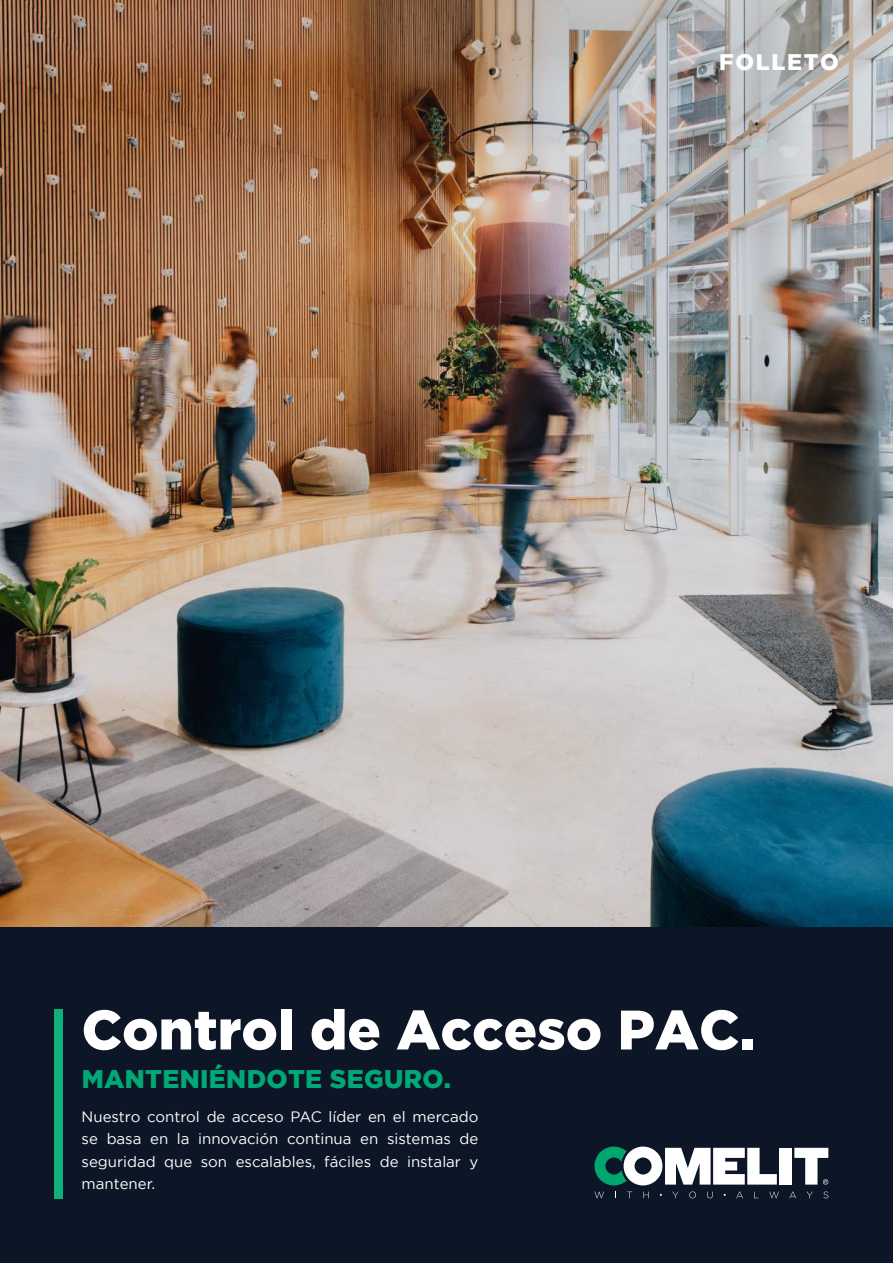
<style>
.page{position:relative;width:893px;height:1263px;background:#fff}
.page>*{position:absolute;margin:0;border:0;box-sizing:border-box;transform-origin:0 0}
.t1{font:900 55.5px "Gotham";color:#fff}
.t2{font:900 25.5px "Gotham";letter-spacing:.015em;color:#00a875}
.t3{font:900 22.5px "Gotham";letter-spacing:.075em;color:#fff}
.t4{font:15px/22.5px "Gotham";color:#fff;text-align:justify}
</style>
<div class="page">
<img style="left:0;top:0;width:893px;height:927px">
<div style="left:0;top:927px;width:893px;height:336px;background:#0c1627"></div>
<svg style="left:594px;top:1191px;width:10px;height:7px"></svg>
<svg style="left:627px;top:1191px;width:5px;height:7px"></svg>
<svg style="left:643px;top:1191px;width:6px;height:7px"></svg>
<svg style="left:672px;top:1191px;width:6px;height:7px"></svg>
<svg style="left:689px;top:1191px;width:7px;height:7px"></svg>
<svg style="left:707px;top:1191px;width:6px;height:7px"></svg>
<svg style="left:736px;top:1191px;width:7px;height:7px"></svg>
<svg style="left:769px;top:1191px;width:10px;height:7px"></svg>
<svg style="left:789px;top:1191px;width:7px;height:7px"></svg>
<svg style="left:807px;top:1191px;width:6px;height:7px"></svg>
<svg style="left:823px;top:1191px;width:5px;height:7px"></svg>
<svg style="left:594px;top:1146px;width:234px;height:39px"></svg>
<div style="left:54px;top:1009px;width:9px;height:189px;background:#0fb07a"></div>
<h3 class="t3" style="left:719px;top:49px;width:121px">FOLLETO</h3>
<h1 class="t1" style="left:82px;top:998px;width:675px">Control de Acceso PAC.</h1>
<h2 class="t2" style="left:82px;top:1065px;width:371px">MANTENIÉNDOTE SEGURO.</h2>
<p class="t4" style="left:82px;top:1105px;width:398px">Nuestro control de acceso PAC líder en el mercado se basa en la innovación continua en sistemas de seguridad que son escalables, fáciles de instalar y mantener.</p>
</div>
